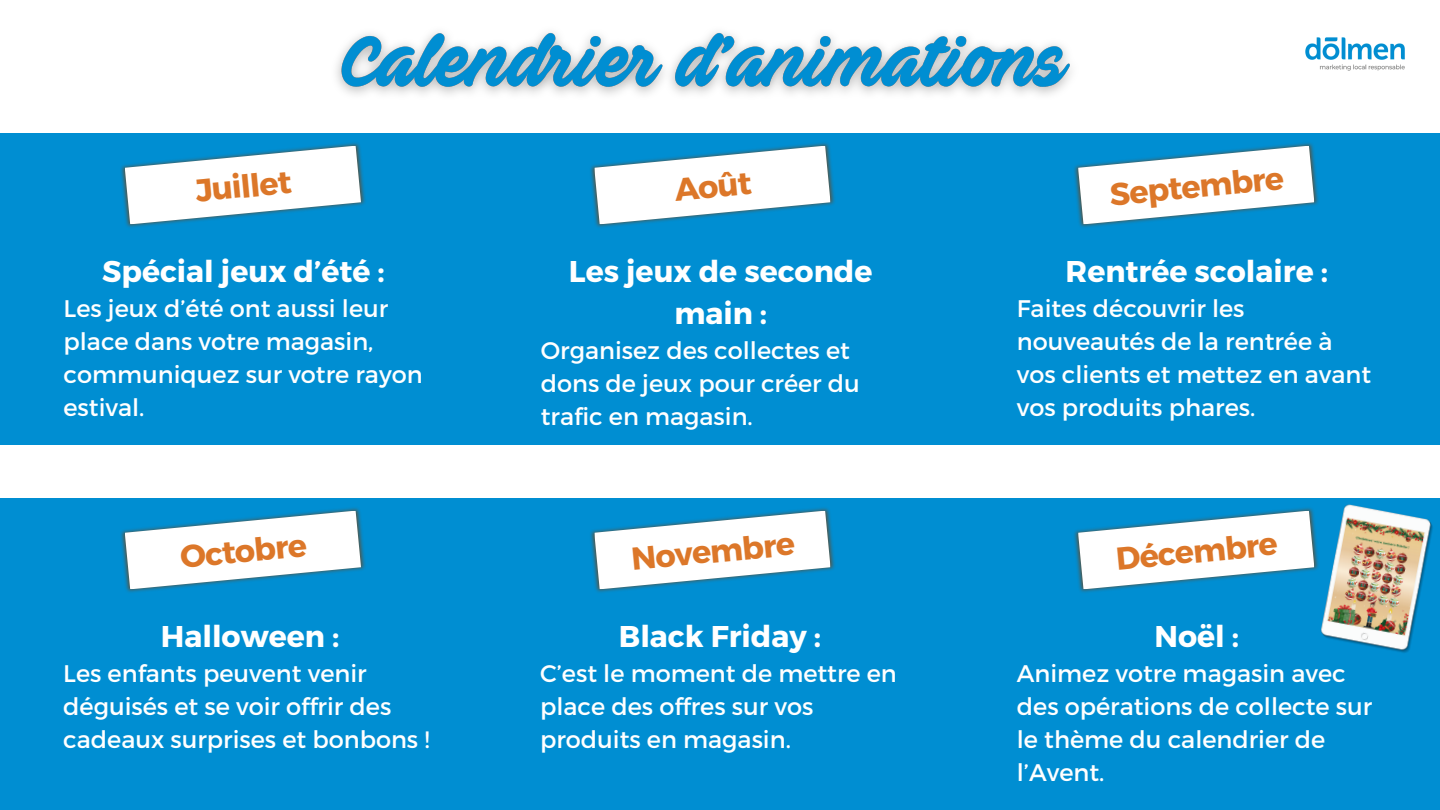
<style>
.page{position:relative;width:1440px;height:810px;background:#fff}
.page>*{position:absolute;margin:0;border:0;box-sizing:border-box;transform-origin:0 0}
.t1{font:700 31.8px "Montserrat";color:#dc7729}
.t2{font:700 30px/42px "Montserrat";color:#fff;text-align:center}
.t3{font:24px/33px "Montserrat";color:#fff}
</style>
<div class="page">
<div style="left:0;top:498px;width:1440px;height:312px;background:#008ed2"></div>
<div style="left:0;top:133px;width:1440px;height:312px;background:#008ed2"></div>
<img style="left:121px;top:143px;width:244px;height:85px">
<svg style="left:125px;top:146px;width:236px;height:78px"></svg>
<img style="left:590px;top:143px;width:245px;height:85px">
<svg style="left:594px;top:146px;width:237px;height:78px"></svg>
<img style="left:1074px;top:143px;width:245px;height:85px">
<svg style="left:1078px;top:146px;width:236px;height:78px"></svg>
<img style="left:121px;top:508px;width:244px;height:85px">
<svg style="left:125px;top:511px;width:236px;height:78px"></svg>
<img style="left:590px;top:508px;width:245px;height:85px">
<svg style="left:594px;top:511px;width:237px;height:78px"></svg>
<img style="left:1074px;top:508px;width:239px;height:85px">
<svg style="left:1078px;top:511px;width:236px;height:78px"></svg>
<img style="left:1305px;top:37px;width:100px;height:34px">
<img style="left:1314px;top:504px;width:119px;height:149px">
<img style="left:336px;top:32px;width:735px;height:63px">
<p class="t1" style="left:194px;top:170px;width:98px;rotate:-5deg">Juillet</p>
<p class="t1" style="left:673px;top:169px;width:79px;rotate:-5deg">Août</p>
<h2 class="t1" style="left:1108px;top:173px;width:176px;rotate:-5deg">Septembre</h2>
<p class="t2" style="left:102px;top:249px;width:284px">Spécial jeux d’été :</p>
<p class="t3" style="left:64px;top:291px;width:361px">Les jeux d’été ont aussi leur place dans votre magasin, communiquez sur votre rayon estival.</p>
<p class="t2" style="left:569px;top:249px;width:305px">Les jeux de seconde main :</p>
<p class="t3" style="left:541px;top:333px;width:321px">Organisez des collectes et dons de jeux pour créer du trafic en magasin.</p>
<h2 class="t2" style="left:1066px;top:249px;width:264px">Rentrée scolaire :</h2>
<p class="t3" style="left:1017px;top:291px;width:356px">Faites découvrir les nouveautés de la rentrée à vos clients et mettez en avant vos produits phares.</p>
<p class="t1" style="left:179px;top:536px;width:128px;rotate:-5deg">Octobre</p>
<p class="t1" style="left:630px;top:538px;width:165px;rotate:-5deg">Novembre</p>
<p class="t1" style="left:1114px;top:538px;width:163px;rotate:-5deg">Décembre</p>
<h2 class="t2" style="left:161px;top:614px;width:180px">Halloween :</h2>
<p class="t3" style="left:63px;top:656px;width:368px">Les enfants peuvent venir déguisés et se voir offrir des cadeaux surprises et bonbons !</p>
<p class="t2" style="left:619px;top:614px;width:204px">Black Friday :</p>
<p class="t3" style="left:540px;top:656px;width:358px">C’est le moment de mettre en place des offres sur vos produits en magasin.</p>
<h2 class="t2" style="left:1154px;top:614px;width:86px">Noël :</h2>
<p class="t3" style="left:1017px;top:656px;width:357px">Animez votre magasin avec des opérations de collecte sur le thème du calendrier de l’Avent.</p>
</div>
